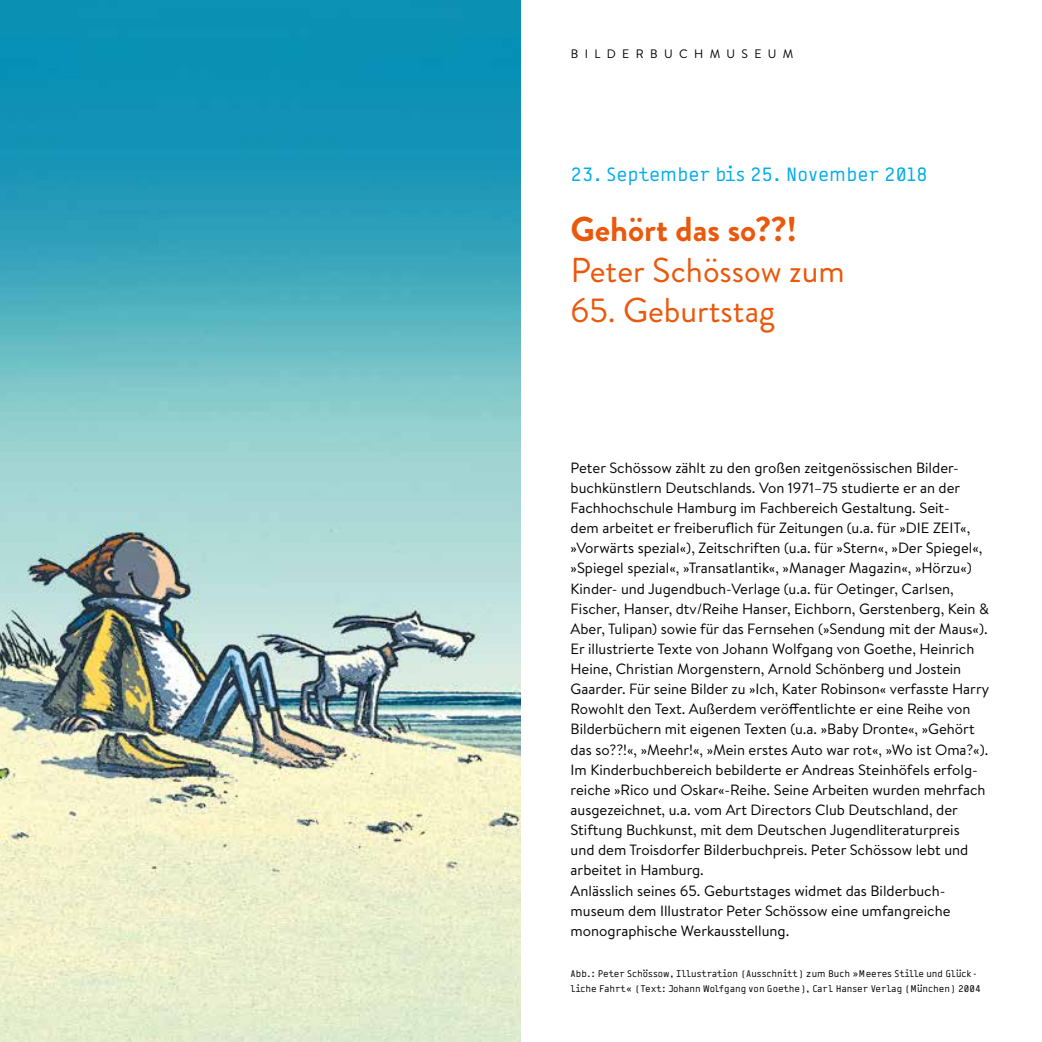
<style>
.page{position:relative;width:1042px;height:1042px;background:#fff}
.page>*{position:absolute;margin:0;border:0;box-sizing:border-box;transform-origin:0 0}
.t1{font:34.48px "Brandon Grotesque";color:#ea580c}
.t2{font:700 34.48px "Brandon Grotesque";color:#ea580c}
.t3{font:21px "Blue Not Mono";color:#00ace9}
.t4{font:14.88px/20.1px "Brandon Text";color:#000}
.t5{font:12.25px "Brandon Text";letter-spacing:.52em;color:#000}
.t6{font:10.5px/15.8px "Blue Not Mono";color:#000}
</style>
<div class="page">
<img style="left:0;top:0;width:521px;height:1042px">
<p class="t5" style="left:571px;top:46px;width:224px">BILDERBUCHMUSEUM</p>
<h2 class="t3" style="left:570px;top:163px;width:358px">23. September bis 25. November 2018</h2>
<h1 class="t2" style="left:570px;top:205px;width:228px">Gehört das so??!</h1>
<h1 class="t1" style="left:570px;top:246px;width:276px">Peter Schössow zum</h1>
<h1 class="t1" style="left:570px;top:286px;width:206px">65. Geburtstag</h1>
<p class="t4" style="left:570px;top:457px;width:420px">Peter Schössow zählt zu den großen zeitgenössischen Bilder&shy;buchkünstlern Deutschlands. Von 1971–75 studierte er an der Fachhochschule Hamburg im Fachbereich Gestaltung. Seit-<br>dem arbeitet er freiberuflich für Zeitungen (u.a. für »DIE ZEIT«, »Vorwärts spezial«), Zeitschriften (u.a. für »Stern«, »Der Spiegel«, »Spiegel spezial«, »Transatlantik«, »Manager Magazin«, »Hörzu«)<br>Kinder- und Jugendbuch-Verlage (u.a. für Oetinger, Carlsen, Fischer, Hanser, dtv/Reihe Hanser, Eichborn, Gerstenberg, Kein &amp; Aber, Tulipan) sowie für das Fernsehen (»Sendung mit der Maus«).<br>Er illustrierte Texte von Johann Wolfgang von Goethe, Heinrich Heine, Christian Morgenstern, Arnold Schönberg und Jostein Gaarder. Für seine Bilder zu »Ich, Kater Robinson« verfasste Harry Rowohlt den Text. Außerdem veröffentlichte er eine Reihe von Bilderbüchern mit eigenen Texten (u.a. »Baby Dronte«, »Gehört das so??!«, »Meehr!«, »Mein erstes Auto war rot«, »Wo ist Oma?«).<br>Im Kinderbuchbereich bebilderte er Andreas Steinhöfels erfolg&shy;reiche »Rico und Oskar«-Reihe. Seine Arbeiten wurden mehrfach ausgezeichnet, u.a. vom Art Directors Club Deutschland, der Stiftung Buchkunst, mit dem Deutschen Jugendliteraturpreis<br>und dem Troisdorfer Bilderbuchpreis. Peter Schössow lebt und arbeitet in Hamburg.<br>Anlässlich seines 65. Geburtstages widmet das Bilderbuch&shy;museum dem Illustrator Peter Schössow eine umfangreiche monographische Werkausstellung.</p>
<p class="t6" style="left:570px;top:965px;width:412px">Abb.: Peter Schössow, Illustration (Ausschnitt) zum Buch »Meeres Stille und Glück&shy;liche Fahrt« (Text: Johann Wolfgang von Goethe), Carl Hanser Verlag (München) 2004</p>
</div>
